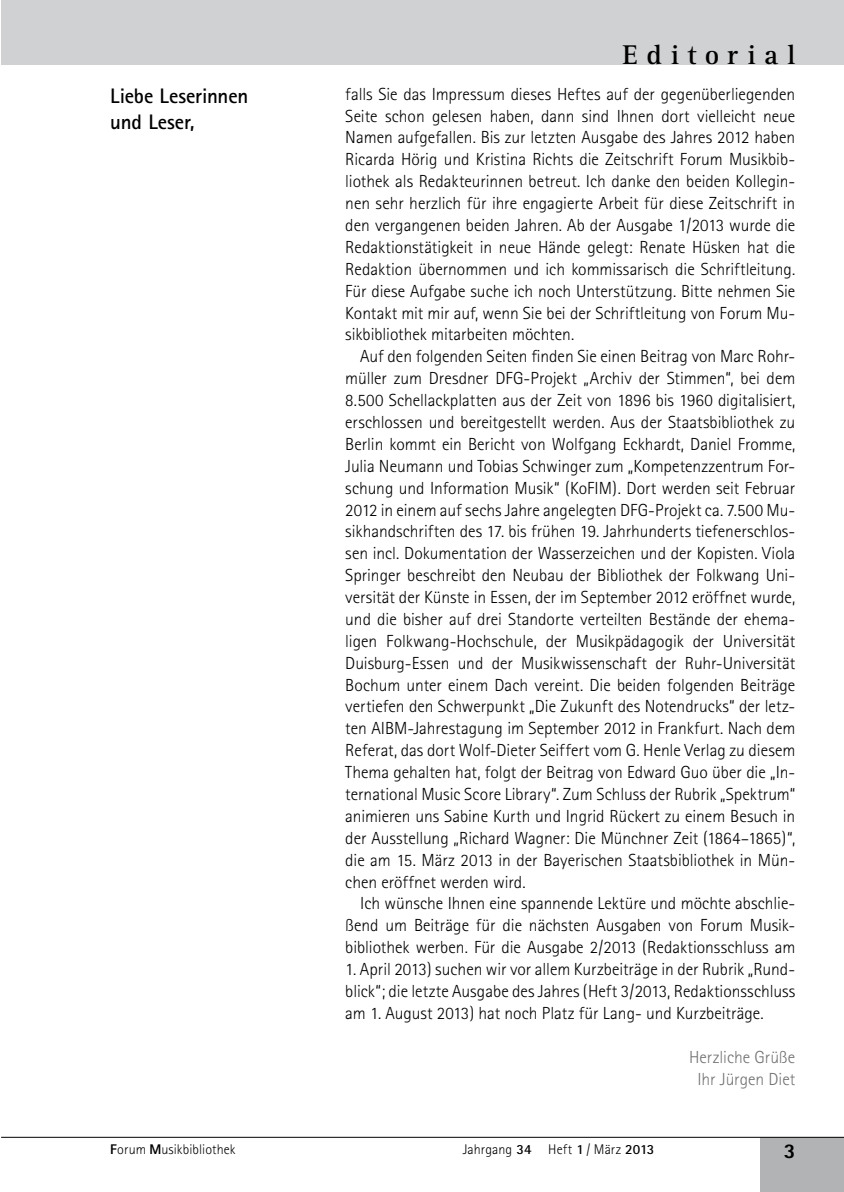
<style>
.page{position:relative;width:844px;height:1192px;background:#fff}
.page>*{position:absolute;margin:0;border:0;box-sizing:border-box;transform-origin:0 0}
.t1{font:700 28px "Rotis Serif";letter-spacing:.3em;color:#000}
.t2{font:700 21px/26.2px "Rotis Sans Serif";letter-spacing:-.01em;color:#000}
.t3{font:800 21px "Rotis Sans Serif";color:#000}
.t4{font:300 17.5px/21.9px "Rotis Sans Serif";color:#000;text-align:justify}
.t5{font:300 17.5px/21.9px "Rotis Sans Serif";letter-spacing:-.005em;color:#707172;text-align:center}
.t6{font:300 14px "Rotis Sans Serif";letter-spacing:.01em;color:#000}
.s1{font-weight:800}
.s2{font-weight:700}
</style>
<div class="page">
<div style="left:760px;top:1137px;width:83px;height:54px;background:#b1b3b4"></div>
<div style="left:1px;top:0;width:842px;height:64px;background:#d0d1d2"></div>
<hr style="left:1px;top:1136px;width:842px;height:1px;background:#000">
<h1 class="t1" style="left:622px;top:38px;width:174px">Editorial</h1>
<p class="t2" style="left:110px;top:82px;width:139px">Liebe Leserinnen und Leser,</p>
<p class="t4" style="left:345px;top:83px;width:451px">falls Sie das Impressum dieses Heftes auf der gegenüberliegenden Seite schon gelesen haben, dann sind Ihnen dort vielleicht neue Namen aufgefallen. Bis zur letzten Ausgabe des Jahres 2012 haben Ricarda Hörig und Kristina Richts die Zeitschrift Forum Musikbib&shy;liothek als Redakteurinnen betreut. Ich danke den beiden Kollegin&shy;nen sehr herzlich für ihre engagierte Arbeit für diese Zeitschrift in den vergangenen beiden Jahren. Ab der Ausgabe 1/2013 wurde die Redaktionstätigkeit in neue Hände gelegt: Renate Hüsken hat die Redaktion übernommen und ich kommissarisch die Schriftleitung.<br>Für diese Aufgabe suche ich noch Unterstützung. Bitte nehmen Sie Kontakt mit mir auf, wenn Sie bei der Schriftleitung von Forum Mu&shy;sikbibliothek mitarbeiten möchten.</p>
<p class="t4" style="left:345px;top:345px;width:451px;text-indent:15px">Auf den folgenden Seiten finden Sie einen Beitrag von Marc Rohr&shy;müller zum Dresdner DFG-Projekt „Archiv der Stimmen“, bei dem 8.500 Schellackplatten aus der Zeit von 1896 bis 1960 digitalisiert, erschlossen und bereitgestellt werden. Aus der Staatsbibliothek zu Berlin kommt ein Bericht von Wolfgang Eckhardt, Daniel Fromme, Julia Neumann und Tobias Schwinger zum „Kompetenzzentrum For&shy;schung und Information Musik“ (KoFIM). Dort werden seit Februar 2012 in einem auf sechs Jahre angelegten DFG-Projekt ca. 7.500 Mu&shy;sikhandschriften des 17. bis frühen 19. Jahrhunderts tiefenerschlos&shy;sen incl. Dokumentation der Wasserzeichen und der Kopisten. Viola Springer beschreibt den Neubau der Bibliothek der Folkwang Uni&shy;versität der Künste in Essen, der im September 2012 eröffnet wurde, und die bisher auf drei Standorte verteilten Bestände der ehema&shy;ligen Folkwang-Hochschule, der Musikpädagogik der Universität Duisburg-Essen und der Musikwissenschaft der Ruhr-Universität Bochum unter einem Dach vereint. Die beiden folgenden Beiträge vertiefen den Schwerpunkt „Die Zukunft des Notendrucks“ der letz&shy;ten AIBM-Jahrestagung im September 2012 in Frankfurt. Nach dem Referat, das dort Wolf-Dieter Seiffert vom G. Henle Verlag zu diesem Thema gehalten hat, folgt der Beitrag von Edward Guo über die „In&shy;ternational Music Score Library“. Zum Schluss der Rubrik „Spektrum“ animieren uns Sabine Kurth und Ingrid Rückert zu einem Besuch in der Ausstellung „Richard Wagner: Die Münchner Zeit (1864–1865)“, die am 15. März 2013 in der Bayerischen Staatsbibliothek in Mün&shy;chen eröffnet werden wird.</p>
<p class="t4" style="left:345px;top:892px;width:451px;text-indent:15px">Ich wünsche Ihnen eine spannende Lektüre und möchte abschlie&shy;ßend um Beiträge für die nächsten Ausgaben von Forum Musik&shy;bibliothek werben. Für die Ausgabe 2/2013 (Redaktionsschluss am</p>
<p class="t4" style="left:345px;top:958px;width:451px">1. April 2013) suchen wir vor allem Kurzbeiträge in der Rubrik „Rund&shy;blick“; die letzte Ausgabe des Jahres (Heft 3/2013, Redaktionsschluss am 1. August 2013) hat noch Platz für Lang- und Kurzbeiträge.</p>
<p class="t5" style="left:689px;top:1045px;width:108px">Herzliche Grüße<br>Ihr Jürgen Diet</p>
<p class="t6" style="left:110px;top:1140px;width:127px"><span class="s1">F</span>orum <span class="s1">M</span>usikbibliothek</p>
<p class="t6" style="left:462px;top:1140px;width:193px">Jahrgang <span class="s2">34</span> Heft <span class="s2">1</span> / März <span class="s2">2013</span></p>
<p class="t3" style="left:783px;top:1137px;width:13px">3</p>
</div>
